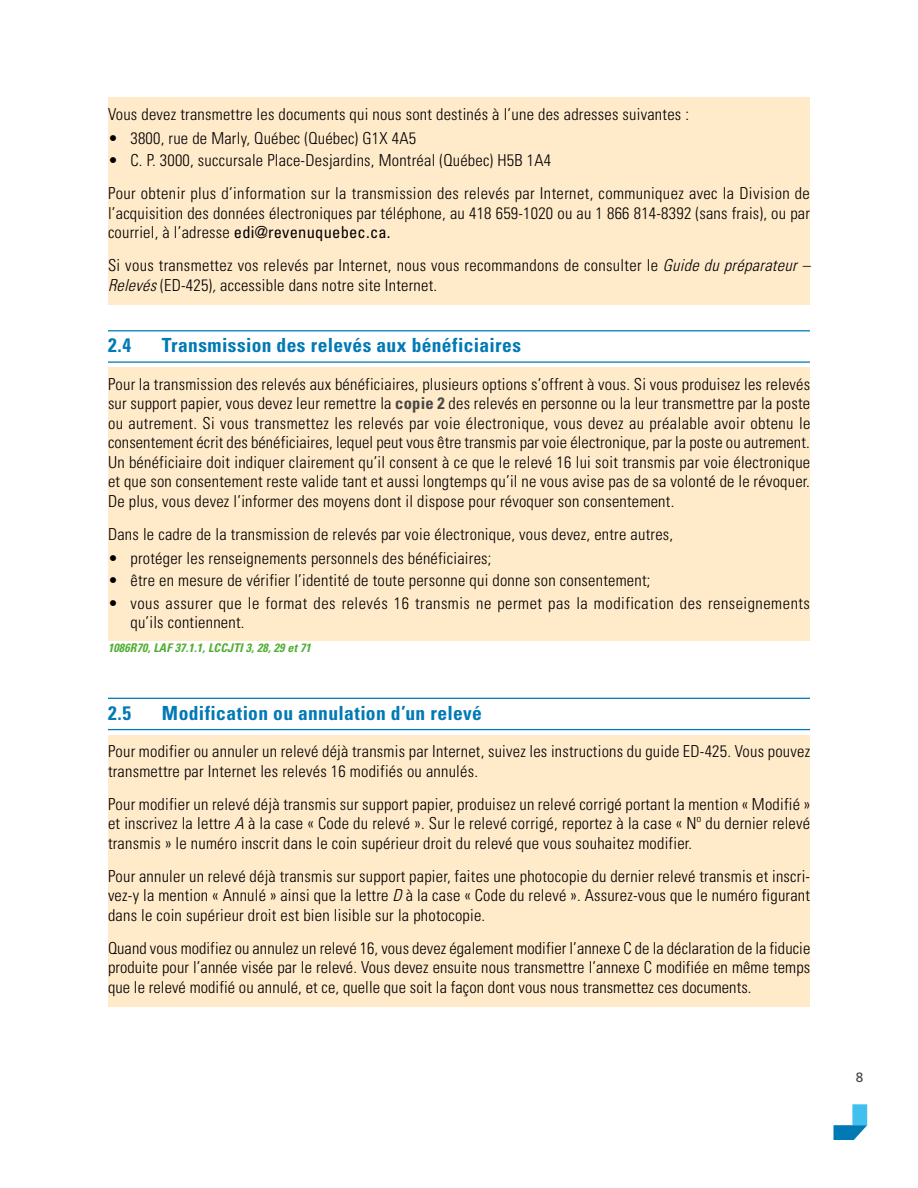
<style>
.page{position:relative;width:918px;height:1188px;background:#fff}
.page>*{position:absolute;margin:0;border:0;box-sizing:border-box;transform-origin:0 0}
.t1{font:700 condensed 19.5px "Univers LT Std";letter-spacing:.02em;color:#0079b5}
.t2{font:300 condensed 16.5px/19.5px "Univers LT Std";letter-spacing:.015em;color:#000}
.t3{font:13.5px "Frutiger LT Pro";color:#474746}
.t4{font:italic 700 condensed 12px "Univers LT Std";letter-spacing:.015em;color:#52ae32}
.s1{font-weight:400}
.s2{font-style:italic}
.s3{font-weight:700;color:#474746}
</style>
<div class="page">
<div style="left:852px;top:1104px;width:15px;height:21px;background:#41c0f0"></div>
<svg style="left:834px;top:1125px;width:33px;height:15px"></svg>
<div style="left:108px;top:97px;width:702px;height:37px;background:#ffeaca"></div>
<div style="left:108px;top:129px;width:702px;height:27px;background:#ffeaca"></div>
<div style="left:108px;top:152px;width:702px;height:26px;background:#ffeaca"></div>
<div style="left:108px;top:177px;width:702px;height:75px;background:#ffeaca"></div>
<div style="left:108px;top:249px;width:702px;height:55px;background:#ffeaca"></div>
<hr style="left:108px;top:330px;width:702px;height:1px;background:#0079b5">
<hr style="left:108px;top:361px;width:702px;height:2px;background:#0079b5">
<div style="left:108px;top:367px;width:702px;height:153px;background:#ffeaca"></div>
<div style="left:108px;top:517px;width:702px;height:37px;background:#ffeaca"></div>
<div style="left:108px;top:549px;width:702px;height:27px;background:#ffeaca"></div>
<div style="left:108px;top:572px;width:702px;height:26px;background:#ffeaca"></div>
<div style="left:108px;top:594px;width:702px;height:46px;background:#ffeaca"></div>
<hr style="left:108px;top:698px;width:702px;height:1px;background:#0079b5">
<hr style="left:108px;top:729px;width:702px;height:1px;background:#0079b5">
<div style="left:108px;top:735px;width:702px;height:55px;background:#ffeaca"></div>
<div style="left:108px;top:787px;width:702px;height:75px;background:#ffeaca"></div>
<div style="left:108px;top:859px;width:702px;height:75px;background:#ffeaca"></div>
<div style="left:108px;top:931px;width:702px;height:75px;background:#ffeaca"></div>
<p class="t2" style="left:108px;top:104px;width:583px">Vous devez transmettre les documents qui nous sont destinés à l’une des adresses suivantes :</p>
<p class="t2" style="left:108px;top:128px;width:310px">• 3800, rue de Marly, Québec (Québec) G1X 4A5</p>
<p class="t2" style="left:108px;top:144px;width:703px;line-height:33px">• C. P. 3000, succursale Place-Desjardins, Montréal (Québec) H5B 1A4<br>Pour obtenir plus d’information sur la transmission des relevés par Internet, communiquez avec la Division de</p>
<p class="t2" style="left:108px;top:203px;width:704px">l’acquisition des données électroniques par téléphone, au 418 659-1020 ou au 1 866 814-8392 (sans frais), ou par courriel, à l’adresse <span class="s1">edi@revenuquebec.ca.</span></p>
<p class="t2" style="left:108px;top:256px;width:708px">Si vous transmettez vos relevés par Internet, nous vous recommandons de consulter le <span class="s2">Guidedupréparateur–<br>Relevés</span>(ED-425)<span class="s2">,</span>accessible dans notre site Internet.</p>
<p class="t1" style="left:108px;top:334px;width:25px">2.4</p>
<p class="t1" style="left:162px;top:334px;width:361px">Transmission des relevés aux bénéficiaires</p>
<p class="t2" style="left:108px;top:374px;width:704px">Pour la transmission des relevés aux bénéficiaires, plusieurs options s’offrent à vous. Si vous produisez les relevés sur support papier, vous devez leur remettre la <span class="s3">copie 2</span> des relevés en personne ou la leur transmettre par la poste ou autrement. Si vous transmettez les relevés par voie électronique, vous devez au préalable avoir obtenu le consentement écrit des bénéficiaires, lequel peut vous être transmis par voie électronique, par la poste ou autrement.<br>Un bénéficiaire doit indiquer clairement qu’il consent à ce que le relevé 16 lui soit transmis par voie électronique et que son consentement reste valide tant et aussi longtemps qu’il ne vous avise pas de sa volonté de le révoquer.<br>De plus, vous devez l’informer des moyens dont il dispose pour révoquer son consentement.</p>
<p class="t2" style="left:108px;top:524px;width:567px">Dans le cadre de la transmission de relevés par voie électronique, vous devez, entre autres,</p>
<p class="t2" style="left:108px;top:548px;width:385px">• protéger les renseignements personnels des bénéficiaires;</p>
<p class="t2" style="left:108px;top:571px;width:544px">• être en mesure de vérifier l’identité de toute personne qui donne son consentement;</p>
<p class="t2" style="left:130px;top:593px;width:681px;text-indent:-22px">• vous assurer que le format des relevés 16 transmis ne permet pas la modification des renseignements qu’ils contiennent.</p>
<p class="t4" style="left:108px;top:641px;width:204px">1086R70, LAF 37.1.1, LCCJTI 3, 28, 29 et 71</p>
<p class="t1" style="left:108px;top:701px;width:25px">2.5</p>
<p class="t1" style="left:162px;top:701px;width:321px">Modification ou annulation d’un relevé</p>
<p class="t2" style="left:108px;top:742px;width:704px">Pour modifier ou annuler un relevé déjà transmis par Internet, suivez les instructions du guide ED-425. Vous pouvez transmettre par Internet les relevés 16 modifiés ou annulés.</p>
<p class="t2" style="left:108px;top:794px;width:704px;text-align:justify">Pour modifier un relevé déjà transmis sur support papier, produisez un relevé corrigé portant la mention « Modifié » et inscrivez la lettre <span class="s2">A</span> à la case « Code du relevé ». Sur le relevé corrigé, reportez à la case « Nº du dernier relevé transmis » le numéro inscrit dans le coin supérieur droit du relevé que vous souhaitez modifier.</p>
<p class="t2" style="left:108px;top:866px;width:704px;text-align:justify">Pour annuler un relevé déjà transmis sur support papier, faites une photocopie du dernier relevé transmis et inscri&shy;vez-y la mention « Annulé » ainsi que la lettre <span class="s2">D</span> à la case « Code du relevé ». Assurez-vous que le numéro figurant dans le coin supérieur droit est bien lisible sur la photocopie.</p>
<p class="t2" style="left:108px;top:938px;width:704px;text-align:justify">Quand vous modifiez ou annulez un relevé 16, vous devez également modifier l’annexe C de la déclaration de la fiducie produite pour l’année visée par le relevé. Vous devez ensuite nous transmettre l’annexe C modifiée en même temps que le relevé modifié ou annulé, et ce, quelle que soit la façon dont vous nous transmettez ces documents.</p>
<p class="t3" style="left:856px;top:1069px;width:9px">8</p>
</div>
